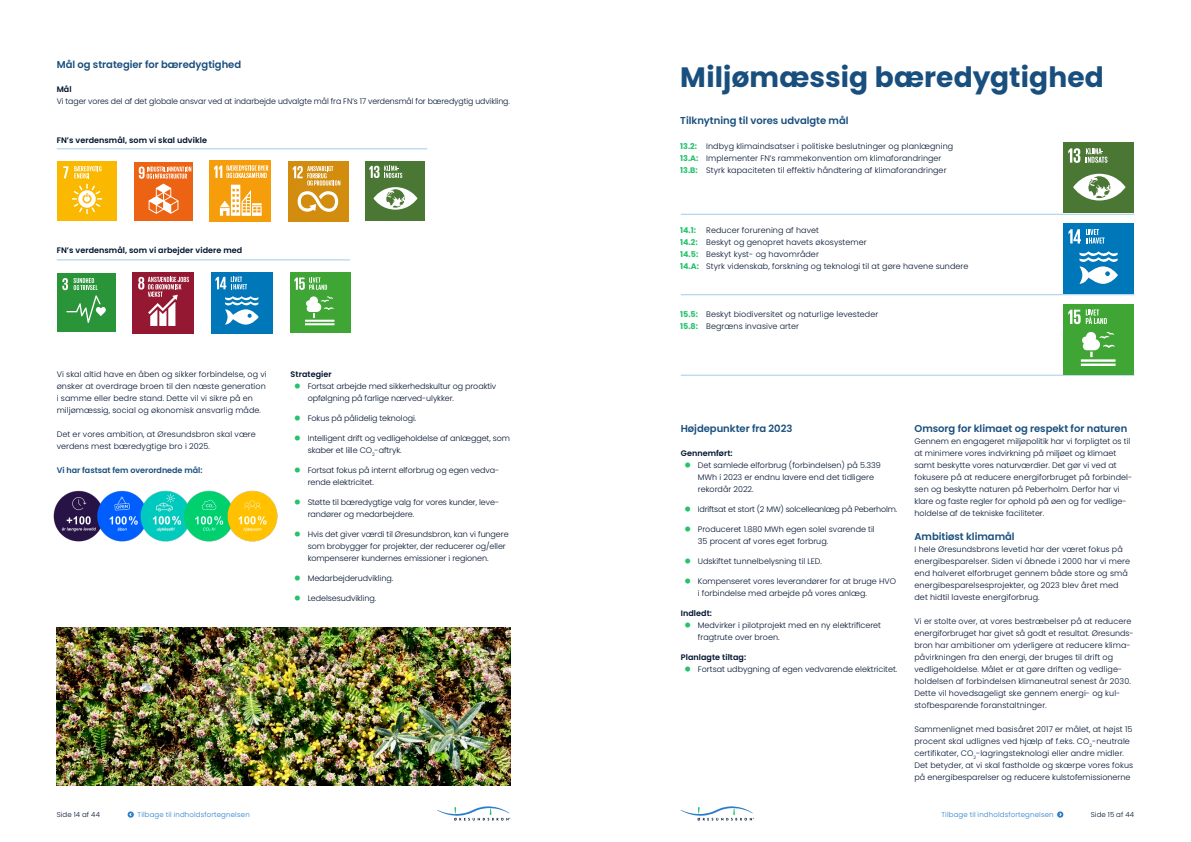
<style>
.page{position:relative;width:1191px;height:842px;background:#fff}
.page>*{position:absolute;margin:0;border:0;box-sizing:border-box;transform-origin:0 0}
.t1{font:700 28px "Poppins";letter-spacing:.005em;color:#194f7e}
.t2{font:600 10px "Poppins";letter-spacing:-.005em;color:#194f7e}
.t3{font:300 8px/12px "Poppins";letter-spacing:.01em;color:#001430}
.t4{font:300 8px/12px "Poppins";letter-spacing:-.01em;color:#001430}
.t5{font:600 8px "Poppins";letter-spacing:.005em;color:#001430}
.t6{font:300 8px "Poppins";letter-spacing:-.02em;color:#001430}
.t7{font:600 8px "Poppins";letter-spacing:-.005em;color:#194f7e}
.t8{font:700 8px "Poppins";color:#24c26c}
.t9{font:300 7px "Poppins";letter-spacing:.02em;color:#2a7ec9}
.t10{font:300 7px "Poppins";letter-spacing:.02em;color:#001430}
.s1{font-weight:900;font-size:14.9px;color:#24c26c}
.s2{font-weight:700;color:#24c26c}
</style>
<div class="page">
<img style="left:57px;top:628px;width:453px;height:157px">
<svg style="left:437px;top:806px;width:73px;height:14px"></svg>
<svg style="left:680px;top:806px;width:74px;height:14px"></svg>
<svg style="left:128px;top:811px;width:6px;height:7px"></svg>
<svg style="left:1057px;top:811px;width:6px;height:7px"></svg>
<hr style="left:57px;top:148px;width:370px;height:1px;background:#a1cbea">
<hr style="left:57px;top:259px;width:293px;height:1px;background:#a1cbea">
<img style="left:53px;top:490px;width:225px;height:52px">
<div style="left:57px;top:161px;width:60px;height:60px;background:#fbb800"></div>
<svg style="left:63px;top:166px;width:5px;height:12px"></svg>
<svg style="left:72px;top:184px;width:30px;height:30px"></svg>
<svg style="left:74px;top:166px;width:27px;height:12px"></svg>
<div style="left:134px;top:162px;width:59px;height:58px;background:#ec6413"></div>
<svg style="left:139px;top:167px;width:52px;height:47px"></svg>
<div style="left:210px;top:160px;width:61px;height:62px;background:#f59d0b"></div>
<svg style="left:220px;top:185px;width:42px;height:31px"></svg>
<svg style="left:214px;top:165px;width:54px;height:13px"></svg>
<div style="left:288px;top:161px;width:60px;height:60px;background:#d28d0e"></div>
<svg style="left:293px;top:166px;width:47px;height:46px"></svg>
<div style="left:365px;top:161px;width:60px;height:59px;background:#4b7735"></div>
<svg style="left:373px;top:187px;width:44px;height:23px"></svg>
<svg style="left:369px;top:166px;width:33px;height:12px"></svg>
<hr style="left:681px;top:214px;width:453px;height:1px;background:#a1cbea">
<div style="left:1063px;top:142px;width:71px;height:71px;background:#4b7735"></div>
<svg style="left:1068px;top:148px;width:12px;height:15px"></svg>
<svg style="left:1073px;top:174px;width:52px;height:26px"></svg>
<svg style="left:1086px;top:148px;width:21px;height:15px"></svg>
<div style="left:57px;top:273px;width:58px;height:59px;background:#299438"></div>
<svg style="left:62px;top:278px;width:44px;height:45px"></svg>
<div style="left:132px;top:272px;width:62px;height:61px;background:#941831"></div>
<svg style="left:138px;top:277px;width:51px;height:49px"></svg>
<div style="left:211px;top:272px;width:62px;height:62px;background:#0077b8"></div>
<svg style="left:225px;top:296px;width:34px;height:29px"></svg>
<svg style="left:215px;top:277px;width:32px;height:12px"></svg>
<hr style="left:681px;top:294px;width:453px;height:1px;background:#a1cbea">
<div style="left:1063px;top:223px;width:71px;height:71px;background:#0077b8"></div>
<svg style="left:1079px;top:251px;width:38px;height:33px"></svg>
<svg style="left:1068px;top:229px;width:36px;height:14px"></svg>
<div style="left:290px;top:273px;width:60px;height:60px;background:#3fa635"></div>
<hr style="left:305px;top:320px;width:29px;height:2px;background:#fff">
<hr style="left:305px;top:323px;width:29px;height:2px;background:#fff">
<svg style="left:306px;top:296px;width:28px;height:22px"></svg>
<svg style="left:294px;top:277px;width:33px;height:13px"></svg>
<hr style="left:681px;top:375px;width:453px;height:1px;background:#a1cbea">
<div style="left:1063px;top:304px;width:71px;height:71px;background:#3fa635"></div>
<hr style="left:1080px;top:359px;width:35px;height:3px;background:#fff">
<hr style="left:1080px;top:363px;width:35px;height:3px;background:#fff">
<svg style="left:1082px;top:332px;width:32px;height:25px"></svg>
<svg style="left:1068px;top:309px;width:38px;height:15px"></svg>
<p class="t2" style="left:57px;top:59px;width:186px">Mål og strategier for bæredygtighed</p>
<p class="t5" style="left:57px;top:85px;width:16px">Mål</p>
<p class="t4" style="left:57px;top:95px;width:455px">Vi tager vores del af det globale ansvar ved at indarbejde udvalgte mål fra FN’s 17 verdensmål for bæredygtig udvikling.</p>
<p class="t5" style="left:57px;top:136px;width:152px">FN’s verdensmål, som vi skal udvikle</p>
<p class="t5" style="left:57px;top:246px;width:187px">FN’s verdensmål, som vi arbejder videre med</p>
<p class="t3" style="left:57px;top:368px;width:211px">Vi skal altid have en åben og sikker forbindelse, og vi ønsker at overdrage broen til den næste generation i samme eller bedre stand. Dette vil vi sikre på en miljømæssig, social og økonomisk ansvarlig måde.</p>
<p class="t3" style="left:57px;top:428px;width:201px">Det er vores ambition, at Øresundsbron skal være verdens mest bæredygtige bro i 2025.</p>
<p class="t7" style="left:57px;top:466px;width:147px">Vi har fastsat fem overordnede mål:</p>
<p class="t5" style="left:291px;top:370px;width:42px">Strategier</p>
<p class="t4" style="left:308px;top:380px;width:190px;text-indent:-14px"><span class="s1">•</span> Fortsat arbejde med sikkerhedskultur og proaktiv opfølgning på farlige nærved-ulykker.</p>
<p class="t4" style="left:293px;top:412px;width:124px"><span class="s1">•</span> Fokus på pålidelig teknologi.</p>
<p class="t4" style="left:308px;top:432px;width:204px;text-indent:-14px"><span class="s1">•</span> Intelligent drift og vedligeholdelse af anlægget, som skaber et lille CO<sub>2</sub>-aftryk.</p>
<p class="t4" style="left:308px;top:464px;width:193px;text-indent:-14px"><span class="s1">•</span> Fortsat fokus på internt elforbrug og egen vedva&shy;rende elektricitet.</p>
<p class="t4" style="left:308px;top:496px;width:193px;text-indent:-14px"><span class="s1">•</span> Støtte til bæredygtige valg for vores kunder, leve&shy;randører og medarbejdere.</p>
<p class="t4" style="left:308px;top:528px;width:202px;text-indent:-14px"><span class="s1">•</span> Hvis det giver værdi til Øresundsbron, kan vi fungere som brobygger for projekter, der reducerer og/eller kompenserer kundernes emissioner i regionen.</p>
<p class="t4" style="left:293px;top:572px;width:101px"><span class="s1">•</span> Medarbejderudvikling.</p>
<p class="t4" style="left:293px;top:592px;width:84px"><span class="s1">•</span> Ledelsesudvikling.</p>
<h1 class="t1" style="left:680px;top:61px;width:425px">Miljømæssig bæredygtighed</h1>
<p class="t2" style="left:680px;top:115px;width:170px">Tilknytning til vores udvalgte mål</p>
<p class="t3" style="left:680px;top:140px;width:274px"><span class="s2">13.2:</span> Indbyg klimaindsatser i politiske beslutninger og planlægning<br><span class="s2">13.A:</span> Implementer FN’s rammekonvention om klimaforandringer<br><span class="s2">13.B:</span> Styrk kapaciteten til effektiv håndtering af klimaforandringer</p>
<p class="t3" style="left:680px;top:224px;width:290px;text-indent:26px">Reducer forurening af havet<br><span class="s2">14.2:</span> Beskyt og genopret havets økosystemer<br><span class="s2">14.5:</span> Beskyt kyst- og havområder<br><span class="s2">14.A:</span> Styrk videnskab, forskning og teknologi til at gøre havene sundere</p>
<p class="t3" style="left:680px;top:308px;width:200px"><span class="s2">15.5:</span> Beskyt biodiversitet og naturlige levesteder<br><span class="s2">15.8:</span> Begræns invasive arter</p>
<p class="t8" style="left:680px;top:226px;width:17px">14.1:</p>
<p class="t2" style="left:681px;top:423px;width:113px">Højdepunkter fra 2023</p>
<p class="t5" style="left:681px;top:449px;width:53px">Gennemført:</p>
<p class="t3" style="left:698px;top:459px;width:184px;text-indent:-14px"><span class="s1">•</span> Det samlede elforbrug (forbindelsen) på 5.339<br>MWh i 2023 er endnu lavere end det tidligere rekordår 2022.</p>
<p class="t6" style="left:683px;top:505px;width:215px"><span class="s1">•</span> Idriftsat et stort (2 MW) solcelleanlæg på Peberholm.</p>
<p class="t3" style="left:698px;top:523px;width:178px;text-indent:-14px"><span class="s1">•</span> Produceret 1.880 MWh egen solel svarende til<br>35 procent af vores eget forbrug.</p>
<p class="t3" style="left:683px;top:555px;width:140px"><span class="s1">•</span> Udskiftet tunnelbelysning til LED.</p>
<p class="t3" style="left:698px;top:575px;width:200px;text-indent:-14px"><span class="s1">•</span> Kompenseret vores leverandører for at bruge HVO i forbindelse med arbejde på vores anlæg.</p>
<p class="t5" style="left:681px;top:609px;width:33px">Indledt:</p>
<p class="t3" style="left:698px;top:619px;width:185px;text-indent:-14px"><span class="s1">•</span> Medvirker i pilotprojekt med en ny elektrificeret fragtrute over broen.</p>
<p class="t5" style="left:681px;top:653px;width:67px">Planlagte tiltag:</p>
<p class="t3" style="left:683px;top:663px;width:215px"><span class="s1">•</span> Fortsat udbygning af egen vedvarende elektricitet.</p>
<p class="t2" style="left:914px;top:423px;width:214px">Omsorg for klimaet og respekt for naturen</p>
<p class="t3" style="left:914px;top:435px;width:219px">Gennem en engageret miljøpolitik har vi forpligtet os til at minimere vores indvirkning på miljøet og klimaet samt beskytte vores naturværdier. Det gør vi ved at fokusere på at reducere energiforbruget på forbindel&shy;sen og beskytte naturen på Peberholm. Derfor har vi klare og faste regler for ophold på øen og for vedlige&shy;holdelse af de tekniske faciliteter.</p>
<p class="t2" style="left:914px;top:531px;width:102px">Ambitiøst klimamål</p>
<p class="t3" style="left:914px;top:543px;width:217px">I hele Øresundsbrons levetid har der været fokus på energibesparelser. Siden vi åbnede i 2000 har vi mere end halveret elforbruget gennem både store og små energibesparelsesprojekter, og 2023 blev året med det hidtil laveste energiforbrug.</p>
<p class="t3" style="left:914px;top:615px;width:220px">Vi er stolte over, at vores bestræbelser på at reducere energiforbruget har givet så godt et resultat. Øresunds&shy;bron har ambitioner om yderligere at reducere klima&shy;påvirkningen fra den energi, der bruges til drift og vedligeholdelse. Målet er at gøre driften og vedlige&shy;holdelsen af forbindelsen klimaneutral senest år 2030.<br>Dette vil hovedsageligt ske gennem energi- og kul&shy;stofbesparende foranstaltninger.</p>
<p class="t3" style="left:914px;top:723px;width:220px">Sammenlignet med basisåret 2017 er målet, at højst 15 procent skal udlignes ved hjælp af f.eks. CO<sub>2</sub>-neutrale certifikater, CO<sub>2</sub>-lagringsteknologi eller andre midler.<br>Det betyder, at vi skal fastholde og skærpe vores fokus på energibesparelser og reducere kulstofemissionerne</p>
<p class="t10" style="left:57px;top:810px;width:45px">Side 14 af 44</p>
<p class="t9" style="left:137px;top:810px;width:114px">Tilbage til indholdsfortegnelsen</p>
<p class="t9" style="left:941px;top:810px;width:114px">Tilbage til indholdsfortegnelsen</p>
<p class="t10" style="left:1090px;top:810px;width:45px">Side 15 af 44</p>
</div>
